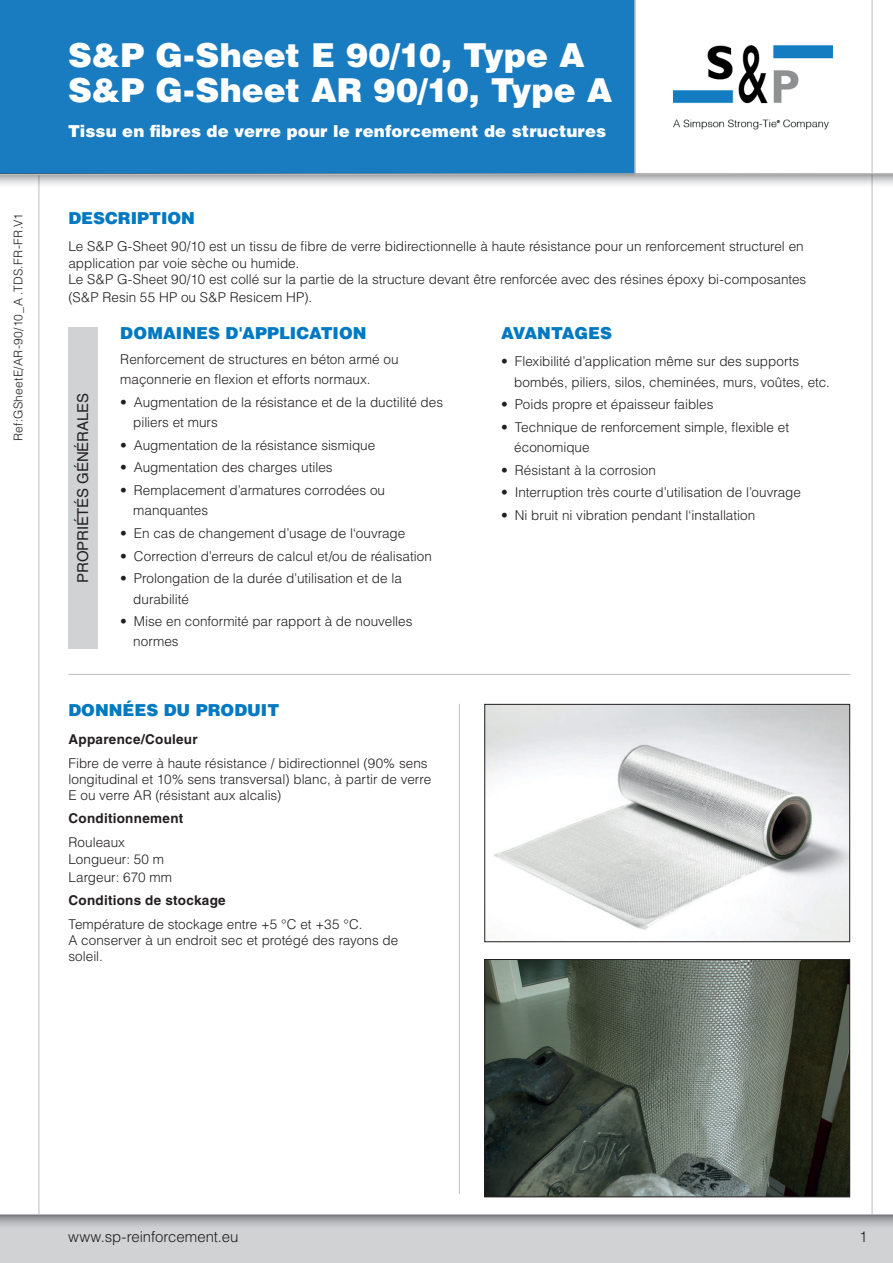
<style>
.page{position:relative;width:893px;height:1263px;background:#fff}
.page>*{position:absolute;margin:0;border:0;box-sizing:border-box;transform-origin:0 0}
.t1{font:900 33px/35.1px "Helvetica LT Std";color:#fff}
.t2{font:900 16.5px "Helvetica LT Std";color:#0079c2}
.t3{font:900 16.5px "Helvetica LT Std";letter-spacing:.01em;color:#fff}
.t4{font:300 15px "Helvetica LT Std";letter-spacing:-.005em;color:#231f20}
.t5{font:15px "Helvetica LT Std";letter-spacing:-.01em;color:#231f20}
.t6{font:300 13.5px/20.4px "Helvetica LT Std";color:#231f20}
.t7{font:700 13.5px "Helvetica LT Std";letter-spacing:.02em;color:#231f20}
.t8{font:300 12px "Helvetica LT Std";letter-spacing:.025em;color:#231f20}
</style>
<div class="page">
<hr style="left:872px;top:0;width:1px;height:1239px;background:#bcbdc0">
<hr style="left:68px;top:674px;width:782px;height:1px;background:#bcbdc0">
<hr style="left:459px;top:704px;width:1px;height:490px;background:#bcbdc0">
<hr style="left:39px;top:0;width:1px;height:1263px;background:#bcbdc0">
<div style="left:0;top:1214px;width:893px;height:49px;background:#d1d2d4"></div>
<svg style="left:0;top:1215px;width:893px;height:11px"></svg>
<hr style="left:0;top:1214px;width:893px;height:1px;background:#bcbdc0">
<img style="left:672px;top:45px;width:161px;height:85px">
<div style="left:0;top:0;width:635px;height:174px;background:#197bc0"></div>
<hr style="left:634px;top:0;width:2px;height:174px;background:#bcbdc0">
<svg style="left:0;top:176px;width:893px;height:13px"></svg>
<svg style="left:0;top:172px;width:893px;height:4px"></svg>
<div style="left:68px;top:327px;width:30px;height:321px;background:#d1d2d4"></div>
<img style="left:487px;top:706px;width:361px;height:234px">
<div style="left:485px;top:704px;width:365px;height:238px;border:1px solid #231f20"></div>
<img style="left:487px;top:961px;width:361px;height:234px">
<div style="left:485px;top:959px;width:365px;height:238px;border:1px solid #231f20"></div>
<p class="t8" style="left:11px;top:441px;width:229px;rotate:-90deg">Ref:GSheetE/AR-90/10_A .TDS.FR-FR.V1</p>
<h1 class="t1" style="left:68px;top:37px;width:546px">S&amp;P G-Sheet E 90/10, Type A<br>S&amp;P G-Sheet AR 90/10, Type A</h1>
<p class="t3" style="left:68px;top:120px;width:540px">Tissu en fibres de verre pour le renforcement de structures</p>
<p class="t2" style="left:68px;top:208px;width:128px">DESCRIPTION</p>
<p class="t6" style="left:68px;top:238px;width:739px;line-height:16.2px">Le S&amp;P G-Sheet 90/10 est un tissu de fibre de verre bidirectionnelle à haute résistance pour un renforcement structurel en application par voie sèche ou humide.<br>Le S&amp;P G-Sheet 90/10 est collé sur la partie de la structure devant être renforcée avec des résines époxy bi-composantes</p>
<p class="t6" style="left:68px;top:287px;width:245px">(S&amp;P Resin 55 HP ou S&amp;P Resicem HP).</p>
<p class="t2" style="left:501px;top:323px;width:112px">AVANTAGES</p>
<p class="t6" style="left:514px;top:351px;width:317px;text-indent:-13px">• Flexibilité d’application même sur des supports bombés, piliers, silos, cheminées, murs, voûtes, etc.</p>
<p class="t6" style="left:501px;top:394px;width:214px">• Poids propre et épaisseur faibles</p>
<p class="t6" style="left:514px;top:416px;width:276px;text-indent:-13px">• Technique de renforcement simple, flexible et économique</p>
<p class="t6" style="left:501px;top:459px;width:156px">• Résistant à la corrosion</p>
<p class="t6" style="left:501px;top:482px;width:301px">• Interruption très courte d’utilisation de l’ouvrage</p>
<p class="t6" style="left:501px;top:505px;width:256px">• Ni bruit ni vibration pendant l‘installation</p>
<p class="t2" style="left:120px;top:323px;width:248px">DOMAINES D'APPLICATION</p>
<p class="t6" style="left:120px;top:349px;width:280px">Renforcement de structures en béton armé ou maçonnerie en flexion et efforts normaux.</p>
<p class="t6" style="left:133px;top:392px;width:311px;text-indent:-13px">• Augmentation de la résistance et de la ductilité des piliers et murs</p>
<p class="t6" style="left:120px;top:435px;width:256px">• Augmentation de la résistance sismique</p>
<p class="t6" style="left:120px;top:457px;width:214px">• Augmentation des charges utiles</p>
<p class="t6" style="left:133px;top:480px;width:253px;text-indent:-13px">• Remplacement d’armatures corrodées ou manquantes</p>
<p class="t6" style="left:120px;top:523px;width:287px">• En cas de changement d’usage de l‘ouvrage</p>
<p class="t6" style="left:120px;top:545px;width:313px">• Correction d’erreurs de calcul et/ou de réalisation</p>
<p class="t6" style="left:133px;top:568px;width:270px;text-indent:-13px">• Prolongation de la durée d’utilisation et de la durabilité</p>
<p class="t6" style="left:133px;top:611px;width:281px;text-indent:-13px">• Mise en conformité par rapport à de nouvelles normes</p>
<p class="t5" style="left:74px;top:583px;width:191px;rotate:-90deg">PROPRIÉTÉS GÉNÉRALES</p>
<p class="t2" style="left:68px;top:699px;width:212px">DONNÉES DU PRODUIT</p>
<p class="t7" style="left:68px;top:731px;width:131px">Apparence/Couleur</p>
<p class="t6" style="left:68px;top:754px;width:364px;line-height:16.2px">Fibre de verre à haute résistance / bidirectionnel (90% sens longitudinal et 10% sens transversal) blanc, à partir de verre<br>E ou verre AR (résistant aux alcalis)</p>
<p class="t7" style="left:68px;top:810px;width:116px">Conditionnement</p>
<p class="t6" style="left:68px;top:833px;width:105px;line-height:17.2px">Rouleaux<br>Longueur: 50 m<br>Largeur: 670 mm</p>
<p class="t7" style="left:68px;top:892px;width:159px">Conditions de stockage</p>
<p class="t6" style="left:68px;top:916px;width:331px;line-height:16.2px">Température de stockage entre +5 °C et +35 °C.<br>A conserver à un endroit sec et protégé des rayons de soleil.</p>
<p class="t4" style="left:68px;top:1228px;width:172px">www.sp-reinforcement.eu</p>
<p class="t4" style="left:859px;top:1228px;width:10px">1</p>
</div>
